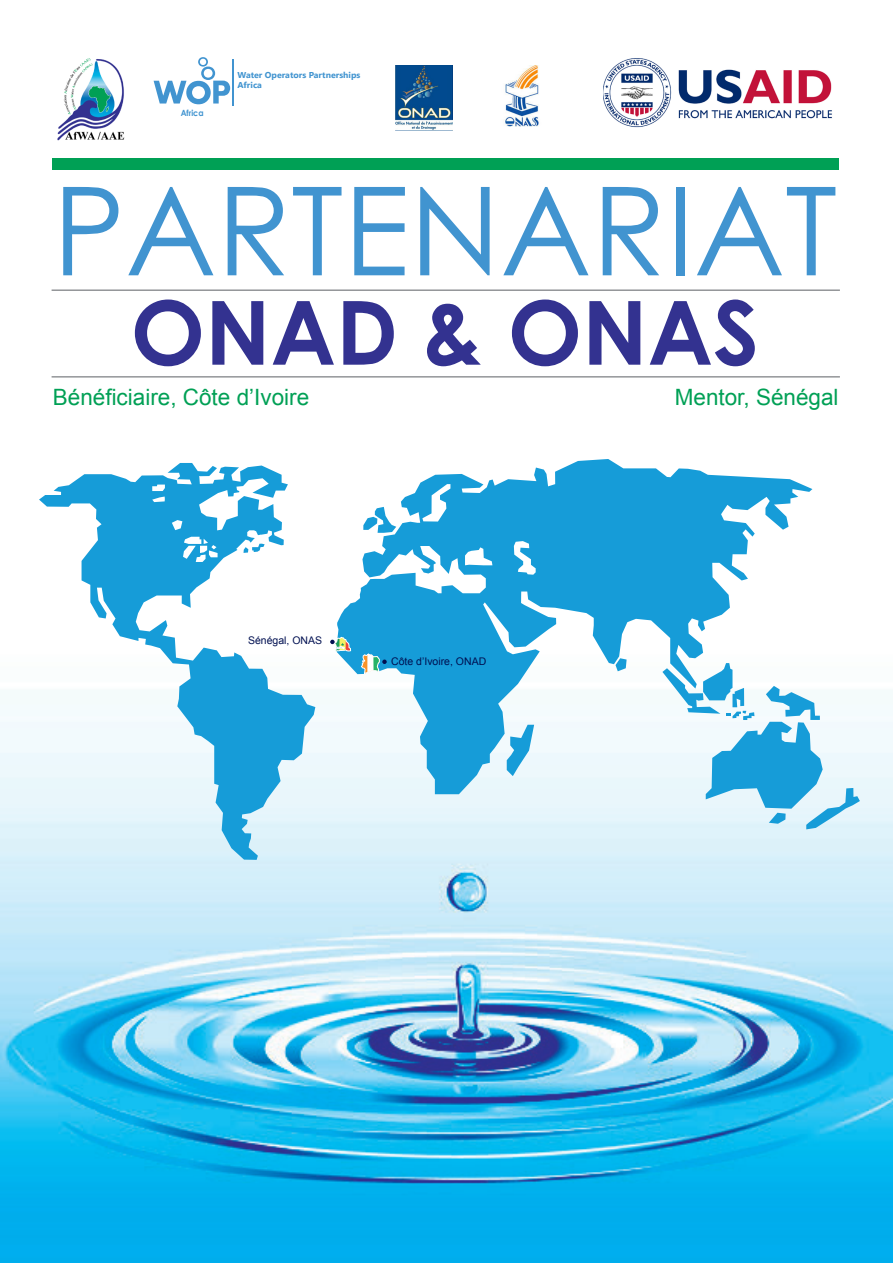
<style>
.page{position:relative;width:893px;height:1263px;background:#fff}
.page>*{position:absolute;margin:0;border:0;box-sizing:border-box;transform-origin:0 0}
.t1{font:123px "Century Gothic";color:#4194d0}
.t2{font:700 88.5px "Century Gothic";color:#333290}
.t3{font:22.5px "Arial";color:#00a055}
.t4{font:10.5px "Arial";color:#001051}
.t5{font:700 8.55px/10.2px "Nirmala UI";color:#4194d0}
.t6{font:700 8.55px "Century Gothic";color:#4194d0;scale:.93 1}
</style>
<div class="page">
<hr style="left:52px;top:376px;width:788px;height:2px;background:#939598">
<hr style="left:52px;top:289px;width:788px;height:2px;background:#939598">
<img style="left:0;top:690px;width:893px;height:573px">
<svg style="left:662px;top:690px;width:198px;height:139px"></svg>
<svg style="left:335px;top:459px;width:477px;height:335px"></svg>
<svg style="left:39px;top:463px;width:276px;height:397px"></svg>
<svg style="left:330px;top:637px;width:21px;height:14px"></svg>
<svg style="left:361px;top:654px;width:26px;height:20px"></svg>
<div style="left:52px;top:158px;width:787px;height:12px;background:#00a055"></div>
<img style="left:57px;top:58px;width:68px;height:82px">
<svg style="left:154px;top:57px;width:76px;height:47px"></svg>
<hr style="left:232px;top:59px;width:2px;height:47px;background:#4194d0">
<img style="left:603px;top:58px;width:229px;height:70px">
<img style="left:396px;top:66px;width:56px;height:65px">
<img style="left:504px;top:65px;width:35px;height:61px">
<p class="t6" style="left:181px;top:106px;width:26px">Africa</p>
<p class="t5" style="left:237px;top:69px;width:125px">Water Operators Partnerships<br>Africa</p>
<p class="t1" style="left:53px;top:145px;width:786px">PARTENARIAT</p>
<p class="t2" style="left:131px;top:265px;width:630px">ONAD &amp; ONAS</p>
<p class="t3" style="left:53px;top:382px;width:258px">Bénéficiaire, Côte d’Ivoire</p>
<p class="t3" style="left:675px;top:382px;width:165px">Mentor, Sénégal</p>
<p class="t4" style="left:248px;top:633px;width:76px">Sénégal, ONAS</p>
<p class="t4" style="left:391px;top:654px;width:97px">Côte d’Ivoire, ONAD</p>
</div>
